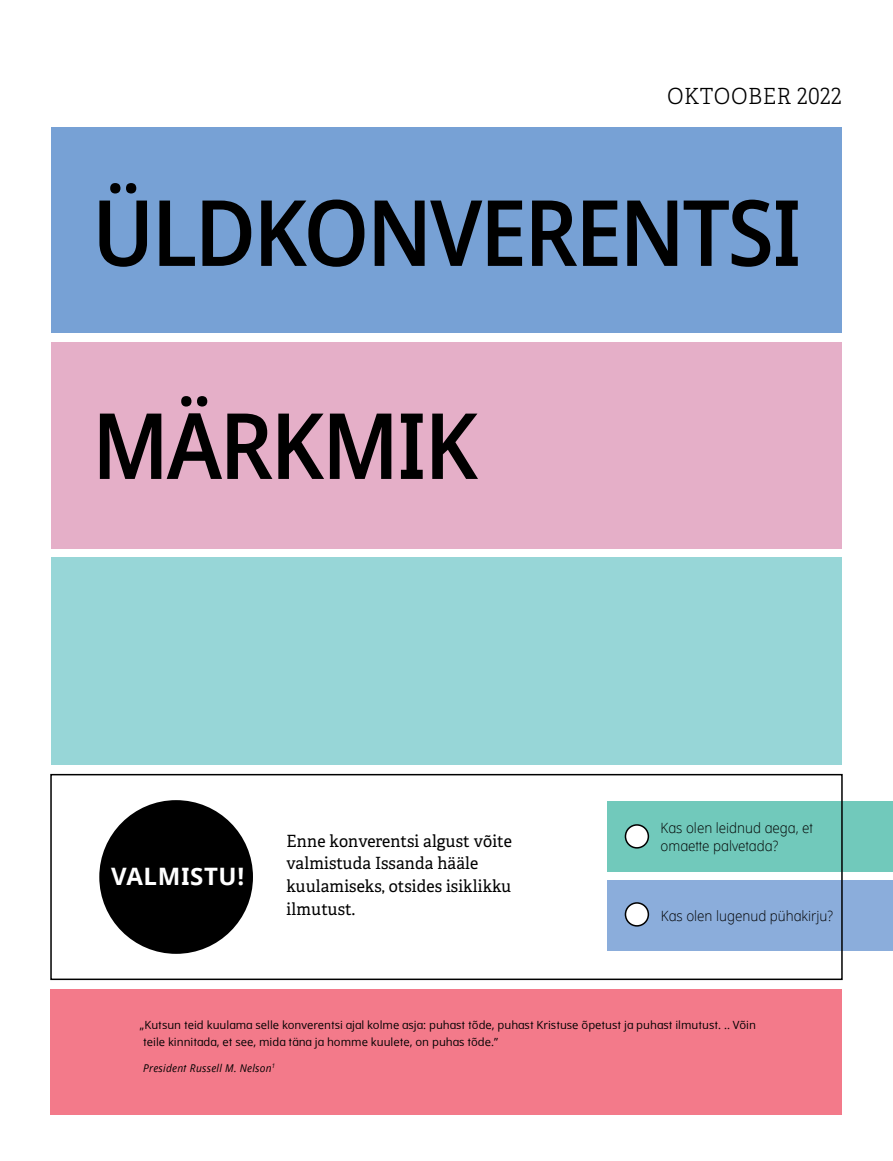
<style>
.page{position:relative;width:893px;height:1161px;background:#fff}
.page>*{position:absolute;margin:0;border:0;box-sizing:border-box;transform-origin:0 0}
.Art__Title{font:600 91.5px "Dots Solid Condlds Lat";letter-spacing:-.025em;color:#000}
.Annotation_Title{font:700 24px "Dots Solidlds Lat";letter-spacing:.025em;color:#fff}
.Art__Title_Number{font:300 22.2px "Helam Slablds Lat";letter-spacing:.025em;color:#000;scale:.95 1}
.Art__Para_Subhead_Fi{font:16.8px/22.5px "Helam Slablds Lat";letter-spacing:.01em;color:#000;scale:.95 1}
.Art__Bullet_List_LAN{font:300 14.1px/18px "Dots Solidlds Lat";color:#000;scale:.95 1}
.Sidebar_First_Para_E{font:11.25px/17.1px "Dots Solidlds Lat";color:#000}
.Side_QT_Citation{font:italic 10.65px "Dots Solidlds Lat";letter-spacing:.025em;color:#000;scale:.95 1}
</style>
<div class="page">
<div style="left:607px;top:801px;width:286px;height:71px;background:#71c9bb"></div>
<div style="left:607px;top:880px;width:286px;height:70px;background:#8baddb"></div>
<div style="left:51px;top:128px;width:791px;height:205px;background:#77a1d5"></div>
<div style="left:51px;top:558px;width:791px;height:207px;background:#97d6d7"></div>
<div style="left:51px;top:342px;width:791px;height:207px;background:#e5afc8"></div>
<div style="left:50px;top:989px;width:792px;height:125px;background:#f37a8a"></div>
<div style="left:50px;top:774px;width:793px;height:206px;border:2px solid #000"></div>
<div style="left:625px;top:825px;width:23px;height:23px;background:#fff;border-radius:50%"></div>
<div style="left:625px;top:824px;width:24px;height:24px;border:2px solid #000;border-radius:50%"></div>
<div style="left:625px;top:903px;width:23px;height:23px;background:#fff;border-radius:50%"></div>
<div style="left:625px;top:902px;width:24px;height:24px;border:2px solid #000;border-radius:50%"></div>
<div style="left:99px;top:800px;width:154px;height:154px;background:#000;border-radius:50%"></div>
<p class="Art__Title_Number" style="left:667px;top:79px;width:185px">OKTOOBER 2022</p>
<p class="Art__Title" style="left:92px;top:165px;width:711px">ÜLDKONVERENTSI</p>
<p class="Art__Title" style="left:92px;top:378px;width:388px">MÄRKMIK</p>
<p class="Annotation_Title" style="left:111px;top:858px;width:134px">VALMISTU!</p>
<p class="Art__Para_Subhead_Fi" style="left:287px;top:829px;width:239px">Enne konverentsi algust võite valmistuda Issanda hääle kuulamiseks, otsides isiklikku ilmutust.</p>
<p class="Art__Bullet_List_LAN" style="left:661px;top:818px;width:162px">Kas olen leidnud aega, et omaette palvetada?</p>
<p class="Art__Bullet_List_LAN" style="left:661px;top:907px;width:183px">Kas olen lugenud pühakirju?</p>
<p class="Sidebar_First_Para_E" style="left:140px;top:1016px;width:617px">„Kutsun teid kuulama selle konverentsi ajal kolme asja: puhast tõde, puhast Kristuse õpetust ja puhast ilmutust. ‥ Võin teile kinnitada, et see, mida täna ja homme kuulete, on puhas tõde.”</p>
<p class="Side_QT_Citation" style="left:143px;top:1060px;width:141px">President Russell M. Nelson<sup>1</sup></p>
</div>
